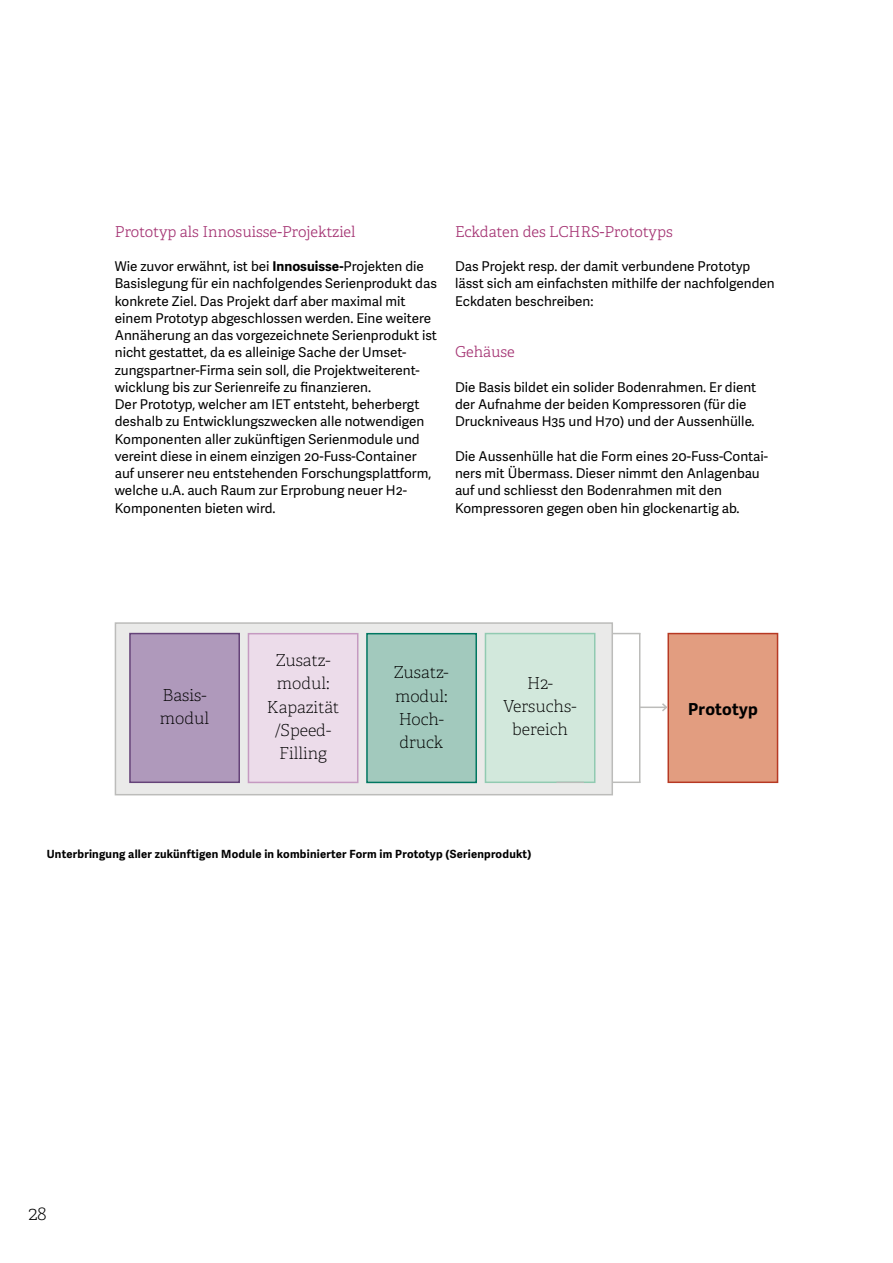
<style>
.page{position:relative;width:893px;height:1263px;background:#fff}
.page>*{position:absolute;margin:0;border:0;box-sizing:border-box;transform-origin:0 0}
.t1{font:100 19.5px "Adelle";color:#000}
.t2{font:100 16.5px/23.2px "Adelle";color:#000}
.t3{font:700 16.5px "Adelle Sans";letter-spacing:.01em;color:#000}
.t4{font:300 15px "Adelle";color:#a53574}
.t5{font:13.5px/17.2px "Adelle Sans";color:#000}
.t6{font:700 11.25px "Adelle Sans";letter-spacing:.02em;color:#000}
.s1{font-weight:700}
</style>
<div class="page">
<div style="left:115px;top:622px;width:498px;height:173px;background:#eaeae9;border:2px solid #bcbcba"></div>
<div style="left:244px;top:733px;width:113px;height:52px;background:linear-gradient(to right,#e4dce2,#e3dae1)"></div>
<div style="left:366px;top:633px;width:111px;height:150px;background:#a2c9bd;border:2px solid #007761"></div>
<div style="left:485px;top:633px;width:110px;height:150px;background:#d2e8dc;border:2px solid #91cab1"></div>
<div style="left:667px;top:633px;width:111px;height:150px;background:#e29d80;border:2px solid #b73923"></div>
<div style="left:248px;top:633px;width:110px;height:150px;background:#ecdcea;border:2px solid #c59ac1"></div>
<div style="left:129px;top:633px;width:111px;height:150px;background:#af99bb;border:2px solid #654379"></div>
<hr style="left:639px;top:633px;width:1px;height:150px;background:#bcbcba">
<svg style="left:613px;top:633px;width:26px;height:1px"></svg>
<hr style="left:613px;top:781px;width:27px;height:2px;background:#bcbcba">
<svg style="left:556px;top:782px;width:28px;height:1px"></svg>
<hr style="left:639px;top:706px;width:26px;height:2px;background:#bcbcba">
<svg style="left:662px;top:703px;width:5px;height:8px"></svg>
<p class="t4" style="left:115px;top:222px;width:242px">Prototyp als Innosuisse-Projektziel</p>
<p class="t5" style="left:115px;top:258px;width:324px">Wie zuvor erwähnt, ist bei <span class="s1">Innosuisse-</span>Projekten die Basislegung für ein nachfolgendes Serienprodukt das konkrete Ziel. Das Projekt darf aber maximal mit einem Prototyp abgeschlossen werden. Eine weitere Annäherung an das vorgezeichnete Serienprodukt ist nicht gestattet, da es alleinige Sache der Umset&shy;zungspartner-Firma sein soll, die Projektweiterent&shy;wicklung bis zur Serienreife zu finanzieren.<br>Der Prototyp, welcher am IET entsteht, beherbergt deshalb zu Entwicklungszwecken alle notwendigen Komponenten aller zukünftigen Serienmodule und vereint diese in einem einzigen 20-Fuss-Container auf unserer neu entstehenden Forschungsplattform, welche u.A. auch Raum zur Erprobung neuer H2- Komponenten bieten wird.</p>
<p class="t4" style="left:455px;top:222px;width:219px">Eckdaten des LCHRS-Prototyps</p>
<p class="t5" style="left:455px;top:258px;width:321px">Das Projekt resp. der damit verbundene Prototyp lässt sich am einfachsten mithilfe der nachfolgenden<br>Eckdaten beschreiben:</p>
<p class="t4" style="left:455px;top:343px;width:61px">Gehäuse</p>
<p class="t5" style="left:455px;top:379px;width:303px">Die Basis bildet ein solider Bodenrahmen. Er dient der Aufnahme der beiden Kompressoren (für die<br>Druckniveaus H35 und H70) und der Aussenhülle.</p>
<p class="t5" style="left:455px;top:448px;width:315px">Die Aussenhülle hat die Form eines 20-Fuss-Contai&shy;ners mit Übermass. Dieser nimmt den Anlagenbau auf und schliesst den Bodenrahmen mit den Kompressoren gegen oben hin glockenartig ab.</p>
<p class="t2" style="left:160px;top:683px;width:51px">Basis&shy;modul</p>
<p class="t2" style="left:267px;top:649px;width:74px;text-align:center">Zusatz&shy;modul:<br>Kapazität /Speed-<br>Filling</p>
<p class="t2" style="left:394px;top:661px;width:56px">Zusatz&shy;modul:<br>Hoch&shy;druck</p>
<p class="t2" style="left:503px;top:672px;width:75px;text-align:center">H2-<br>Versuchs&shy;bereich</p>
<p class="t6" style="left:47px;top:847px;width:486px">Unterbringung aller zukünftigen Module in kombinierter Form im Prototyp (Serienprodukt)</p>
<p class="t3" style="left:688px;top:699px;width:71px">Prototyp</p>
<h1 class="t1" style="left:29px;top:1201px;width:20px">28</h1>
</div>
